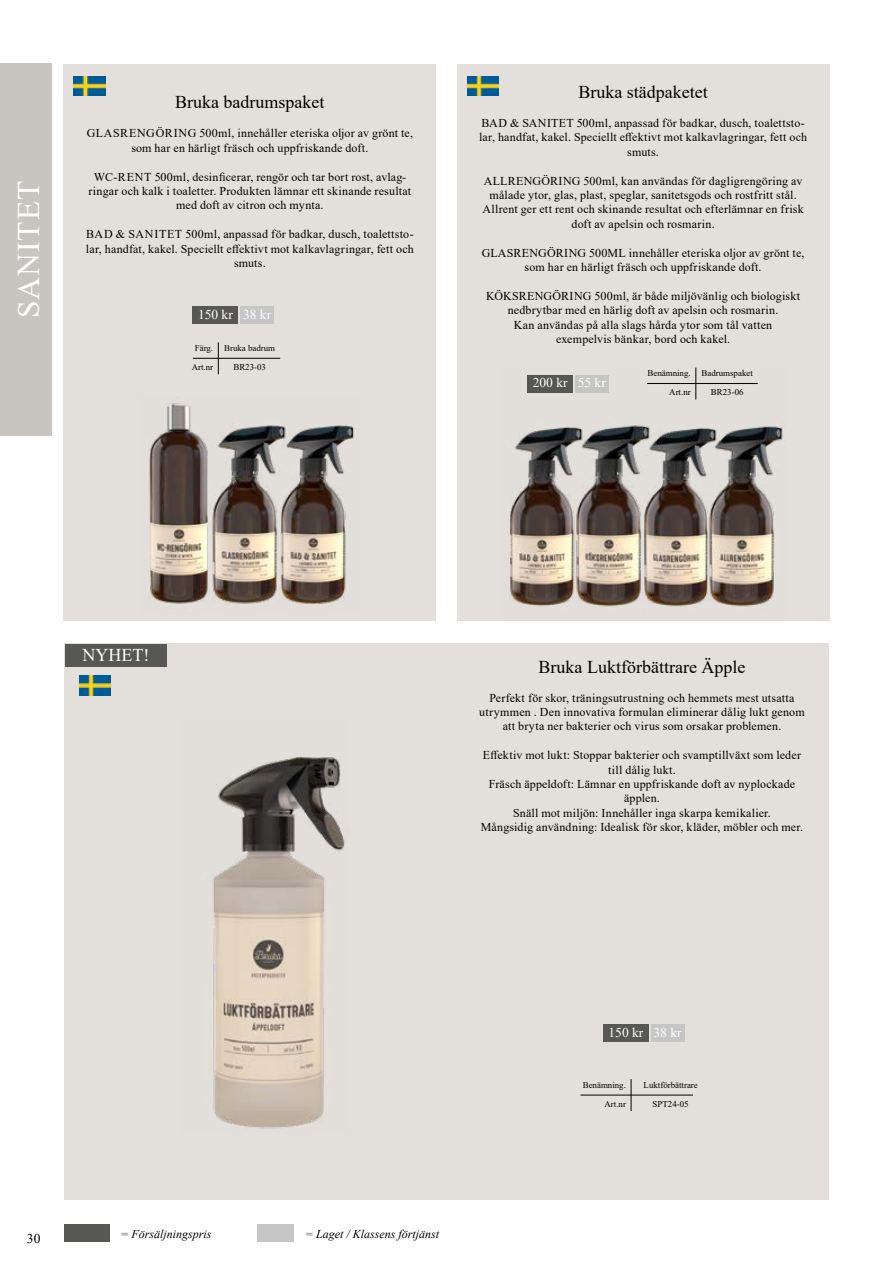
<style>
.page{position:relative;width:893px;height:1263px;background:#fff}
.page>*{position:absolute;margin:0;border:0;box-sizing:border-box;transform-origin:0 0}
.t1{font:31.5px "Times New Roman";letter-spacing:.035em;color:#fff}
.t2{font:18px "Times New Roman";color:#000}
.t3{font:18px "Times New Roman";color:#fff}
.t4{font:13.5px "Times New Roman";color:#fff}
.t5{font:13.5px "Times New Roman";color:#000}
.t6{font:12px/14.4px "Times New Roman";letter-spacing:.015em;color:#000;text-align:center}
.t7{font:italic 12px "Times New Roman";color:#000}
.t8{font:8.85px "Times New Roman";color:#000}
</style>
<div class="page">
<div style="left:457px;top:64px;width:372px;height:556px;background:#e3e0db"></div>
<div style="left:64px;top:64px;width:372px;height:556px;background:#e3e0db"></div>
<div style="left:0;top:64px;width:52px;height:372px;background:#c8c4bf"></div>
<div style="left:65px;top:1225px;width:45px;height:17px;background:#575756"></div>
<div style="left:258px;top:1225px;width:36px;height:17px;background:#c6c6c6"></div>
<img style="left:149px;top:403px;width:205px;height:201px">
<hr style="left:193px;top:358px;width:87px;height:1px;background:#000">
<hr style="left:218px;top:342px;width:1px;height:32px;background:#000">
<div style="left:193px;top:306px;width:45px;height:17px;background:#575756"></div>
<div style="left:241px;top:306px;width:33px;height:17px;background:#c6c6c6"></div>
<img style="left:74px;top:77px;width:31px;height:19px">
<img style="left:467px;top:77px;width:31px;height:19px">
<img style="left:510px;top:368px;width:273px;height:240px">
<div style="left:64px;top:643px;width:765px;height:556px;background:#e3e0db"></div>
<hr style="left:580px;top:1095px;width:113px;height:1px;background:#000">
<hr style="left:631px;top:1079px;width:1px;height:32px;background:#000">
<div style="left:603px;top:1024px;width:45px;height:18px;background:#575756"></div>
<div style="left:651px;top:1024px;width:34px;height:18px;background:#c6c6c6"></div>
<img style="left:79px;top:676px;width:31px;height:19px">
<img style="left:213px;top:757px;width:132px;height:372px">
<div style="left:65px;top:644px;width:102px;height:22px;background:#575756"></div>
<h1 class="t1" style="left:6px;top:318px;width:139px;rotate:-90deg">SANITET</h1>
<h2 class="t2" style="left:175px;top:90px;width:151px">Bruka badrumspaket</h2>
<p class="t6" style="left:87px;top:126px;width:328px">GLASRENGÖRING 500ml, innehåller eteriska oljor av grönt te, som har en härligt fräsch och uppfriskande doft.</p>
<p class="t6" style="left:89px;top:169px;width:324px">WC-RENT 500ml, desinficerar, rengör och tar bort rost, avlag&shy;ringar och kalk i toaletter. Produkten lämnar ett skinande resultat med doft av citron och mynta.</p>
<p class="t6" style="left:86px;top:226px;width:329px">BAD &amp; SANITET 500ml, anpassad för badkar, dusch, toalettsto&shy;lar, handfat, kakel. Speciellt effektivt mot kalkavlagringar, fett och smuts.</p>
<p class="t4" style="left:198px;top:305px;width:75px">150 kr 38 kr</p>
<p class="t8" style="left:195px;top:342px;width:20px">Färg.</p>
<p class="t8" style="left:224px;top:342px;width:53px">Bruka badrum</p>
<p class="t8" style="left:192px;top:361px;width:23px">Art.nr</p>
<p class="t8" style="left:233px;top:361px;width:34px">BR23-03</p>
<h2 class="t2" style="left:578px;top:80px;width:131px">Bruka städpaketet</h2>
<p class="t6" style="left:479px;top:115px;width:329px">BAD &amp; SANITET 500ml, anpassad för badkar, dusch, toalettsto&shy;lar, handfat, kakel. Speciellt effektivt mot kalkavlagringar, fett och smuts.</p>
<p class="t6" style="left:483px;top:173px;width:323px">ALLRENGÖRING 500ml, kan användas för dagligrengöring av målade ytor, glas, plast, speglar, sanitetsgods och rostfritt stål.<br>Allrent ger ett rent och skinande resultat och efterlämnar en frisk doft av apelsin och rosmarin.</p>
<p class="t6" style="left:482px;top:245px;width:324px">GLASRENGÖRING 500ML innehåller eteriska oljor av grönt te, som har en härligt fräsch och uppfriskande doft.</p>
<p class="t6" style="left:486px;top:288px;width:315px">KÖKSRENGÖRING 500ml, är både miljövänlig och biologiskt nedbrytbar med en härlig doft av apelsin och rosmarin.<br>Kan användas på alla slags hårda ytor som tål vatten exempelvis bänkar, bord och kakel.</p>
<p class="t4" style="left:533px;top:373px;width:75px">200 kr 55 kr</p>
<p class="t8" style="left:647px;top:367px;width:45px">Benämning.</p>
<p class="t8" style="left:701px;top:367px;width:53px">Badrumspaket</p>
<p class="t8" style="left:669px;top:386px;width:23px">Art.nr</p>
<p class="t8" style="left:711px;top:386px;width:34px">BR23-06</p>
<h2 class="t3" style="left:82px;top:643px;width:68px">NYHET!</h2>
<h2 class="t2" style="left:538px;top:654px;width:208px">Bruka Luktförbättrare Äpple</h2>
<p class="t6" style="left:479px;top:690px;width:327px">Perfekt för skor, träningsutrustning och hemmets mest utsatta utrymmen . Den innovativa formulan eliminerar dålig lukt genom att bryta ner bakterier och virus som orsakar problemen.</p>
<p class="t6" style="left:481px;top:748px;width:324px">Effektiv mot lukt: Stoppar bakterier och svamptillväxt som leder till dålig lukt.<br>Fräsch äppeldoft: Lämnar en uppfriskande doft av nyplockade äpplen.<br>Snäll mot miljön: Innehåller inga skarpa kemikalier.<br>Mångsidig användning: Idealisk för skor, kläder, möbler och mer.</p>
<p class="t5" style="left:27px;top:1228px;width:15px">30</p>
<p class="t7" style="left:120px;top:1225px;width:93px">= Försäljningspris</p>
<p class="t7" style="left:305px;top:1225px;width:136px">= Laget / Klassens förtjänst</p>
<p class="t4" style="left:608px;top:1023px;width:75px">150 kr 38 kr</p>
<p class="t8" style="left:583px;top:1078px;width:45px">Benämning.</p>
<p class="t8" style="left:644px;top:1078px;width:56px">Luktförbättrare</p>
<p class="t8" style="left:604px;top:1098px;width:23px">Art.nr</p>
<p class="t8" style="left:653px;top:1098px;width:38px">SPT24-05</p>
</div>
